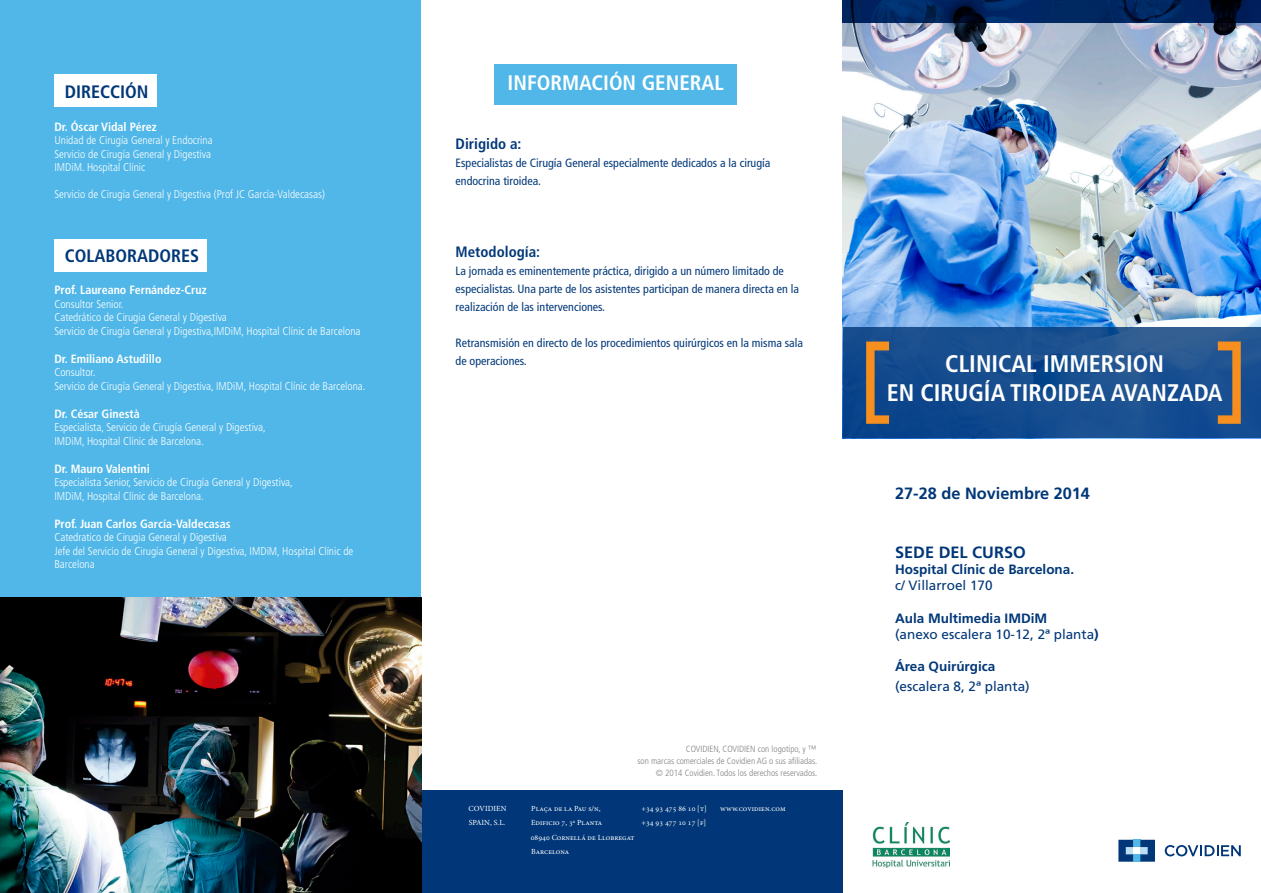
<style>
.page{position:relative;width:1261px;height:893px;background:#fff}
.page>*{position:absolute;margin:0;border:0;box-sizing:border-box;transform-origin:0 0}
.t1{font:700 condensed 24px "Frutiger LT Std";color:#fff}
.t2{font:700 condensed 21px "Frutiger LT Std";color:#fff}
.t3{font:700 condensed 18px "Frutiger LT Std";color:#013778}
.t4{font:700 16.35px "Frutiger LT Std";color:#013778}
.t5{font:700 condensed 15px "Frutiger LT Std";color:#013778}
.t6{font:13.5px/16.2px "Frutiger LT Std";color:#013778}
.t7{font:700 13.5px "Frutiger LT Std";color:#013778}
.t8{font:condensed 12px/18px "Frutiger LT Std";color:#013778}
.t9{font:700 condensed 12px "Frutiger LT Std";color:#fff}
.t10{font:300 condensed 11.25px/13.5px "Frutiger LT Std";color:#fff}
.t11{font:300 condensed 9px/12px "Frutiger LT Std";color:#808285;text-align:right}
.INT-T3_BackCover-Add{font:7.8px/14.4px "Minion Pro";letter-spacing:.005em;color:#fff}
.INT-T1_BackCover-Add{font:7.8px "Minion Pro";letter-spacing:.005em;color:#fff}
.s1{font-weight:700}
</style>
<div class="page">
<img style="left:842px;top:22px;width:419px;height:416px">
<div style="left:0;top:0;width:421px;height:892px;background:#50b7e8"></div>
<svg style="left:842px;top:0;width:419px;height:22px;background:#002157"></svg>
<svg style="left:843px;top:327px;width:418px;height:110px;background:#174e8f"></svg>
<div style="left:54px;top:74px;width:102px;height:33px;background:#fff"></div>
<div style="left:54px;top:238px;width:152px;height:33px;background:#fff"></div>
<div style="left:421px;top:790px;width:422px;height:102px;background:#013778"></div>
<div style="left:494px;top:64px;width:242px;height:41px;background:#50b7e8"></div>
<img style="left:0;top:597px;width:421px;height:295px">
<svg style="left:866px;top:341px;width:23px;height:83px;background:#816a55"></svg>
<svg style="left:1218px;top:341px;width:23px;height:83px;background:#876f58"></svg>
<svg style="left:1165px;top:845px;width:76px;height:11px"></svg>
<div style="left:1133px;top:839px;width:7px;height:8px;background:#50b7e8"></div>
<div style="left:1133px;top:854px;width:7px;height:7px;background:#50b7e8"></div>
<svg style="left:1118px;top:839px;width:15px;height:22px"></svg>
<svg style="left:1140px;top:839px;width:15px;height:22px"></svg>
<img style="left:872px;top:822px;width:77px;height:45px">
<p class="t3" style="left:65px;top:81px;width:85px">DIRECCIÓN</p>
<p class="t9" style="left:54px;top:119px;width:104px">Dr. Óscar Vidal Pérez</p>
<p class="t10" style="left:54px;top:134px;width:160px">Unidad de Cirugía General y Endocrina</p>
<p class="t10" style="left:54px;top:147px;width:158px">Servicio de Cirugía General y Digestiva</p>
<p class="t10" style="left:54px;top:161px;width:93px">IMDiM. Hospital Clínic</p>
<p class="t10" style="left:54px;top:188px;width:272px">Servicio de Cirugía General y Digestiva (Prof JC García-Valdecasas)</p>
<p class="t3" style="left:65px;top:245px;width:136px">COLABORADORES</p>
<p class="t9" style="left:54px;top:283px;width:154px">Prof. Laureano Fernández-Cruz</p>
<p class="t10" style="left:54px;top:297px;width:71px">Consultor Senior.</p>
<p class="t10" style="left:54px;top:311px;width:174px">Catedrático de Cirugia General y Digestiva</p>
<p class="t10" style="left:54px;top:324px;width:308px">Servicio de Cirugía General y Digestiva,IMDiM, Hospital Clínic de Barcelona</p>
<p class="t9" style="left:54px;top:351px;width:109px">Dr. Emiliano Astudillo</p>
<p class="t10" style="left:54px;top:366px;width:43px">Consultor.</p>
<p class="t10" style="left:54px;top:379px;width:313px">Servicio de Cirugía General y Digestiva, IMDiM, Hospital Clínic de Barcelona.</p>
<p class="t9" style="left:54px;top:406px;width:87px">Dr. César Ginestà</p>
<p class="t10" style="left:54px;top:421px;width:213px">Especialista, Servicio de Cirugía General y Digestiva,</p>
<p class="t10" style="left:54px;top:434px;width:151px">IMDiM, Hospital Clínic de Barcelona.</p>
<p class="t9" style="left:54px;top:461px;width:97px">Dr. Mauro Valentini</p>
<p class="t10" style="left:54px;top:476px;width:240px">Especialista Senior, Servicio de Cirugía General y Digestiva,</p>
<p class="t10" style="left:54px;top:489px;width:151px">IMDiM, Hospital Clínic de Barcelona.</p>
<p class="t9" style="left:54px;top:516px;width:178px">Prof. Juan Carlos García-Valdecasas</p>
<p class="t10" style="left:54px;top:530px;width:174px">Catedratico de Cirugia General y Digestiva</p>
<p class="t10" style="left:54px;top:544px;width:300px">Jefe del Servicio de Cirugía General y Digestiva, IMDiM, Hospital Clínic de<br>Barcelona</p>
<p class="t2" style="left:508px;top:70px;width:218px">INFORMACIÓN GENERAL</p>
<p class="t5" style="left:456px;top:135px;width:67px">Dirigido a:</p>
<p class="t8" style="left:456px;top:154px;width:316px">Especialistas de Cirugía General especialmente dedicados a la cirugía endocrina tiroidea.</p>
<p class="t5" style="left:456px;top:243px;width:86px">Metodología:</p>
<p class="t8" style="left:456px;top:262px;width:345px">La jornada es eminentemente práctica, dirigido a un número limitado de especialistas. Una parte de los asistentes participan de manera directa en la realización de las intervenciones.</p>
<p class="t8" style="left:456px;top:334px;width:349px">Retransmisión en directo de los procedimientos quirúrgicos en la misma sala de operaciones.</p>
<p class="t11" style="left:637px;top:742px;width:181px">COVIDIEN, COVIDIEN con logotipo, y ™<br>son marcas comerciales de Covidien AG o sus afiliadas. © 2014 Covidien. Todos los derechos reservados.</p>
<p class="INT-T1_BackCover-Add" style="left:641px;top:803px;width:67px">+34 93 475 86 10 [t]</p>
<p class="INT-T1_BackCover-Add" style="left:641px;top:817px;width:66px">+34 93 477 10 17 [f]</p>
<p class="INT-T3_BackCover-Add" style="left:469px;top:800px;width:39px">COVIDIEN<br>SPAIN, S.L.</p>
<p class="INT-T3_BackCover-Add" style="left:531px;top:801px;width:73px">Plaça de la Pau s/n,<br>Edificio 7, 3ª Planta</p>
<p class="INT-T3_BackCover-Add" style="left:531px;top:829px;width:105px">08940 Cornellá de Llobregat</p>
<p class="INT-T3_BackCover-Add" style="left:531px;top:844px;width:40px">Barcelona</p>
<p class="INT-T3_BackCover-Add" style="left:720px;top:801px;width:67px">www.covidien.com</p>
<p class="t1" style="left:945px;top:349px;width:220px">CLINICAL IMMERSION</p>
<p class="t1" style="left:887px;top:378px;width:337px">EN CIRUGÍA TIROIDEA AVANZADA</p>
<p class="t4" style="left:895px;top:483px;width:196px">27-28 de Noviembre 2014</p>
<p class="t4" style="left:895px;top:542px;width:132px">SEDE DEL CURSO</p>
<p class="t7" style="left:895px;top:561px;width:181px">Hospital Clínic de Barcelona.</p>
<p class="t6" style="left:895px;top:577px;width:99px">c/ Villarroel 170</p>
<p class="t6" style="left:895px;top:610px;width:205px"><span class="s1">Aula Multimedia IMDiM<br></span>(anexo escalera 10-12, 2ª planta<span class="s1">)</span></p>
<p class="t7" style="left:895px;top:658px;width:102px">Área Quirúrgica</p>
<p class="t6" style="left:895px;top:678px;width:136px">(escalera 8, 2ª planta)</p>
</div>
